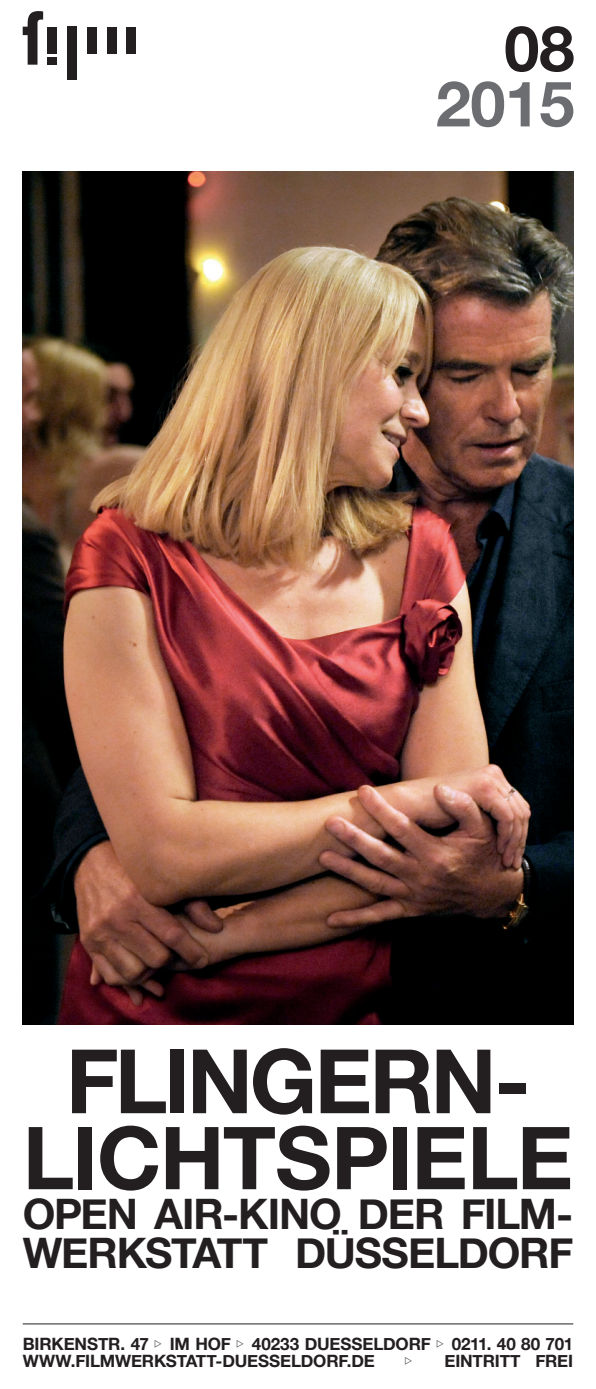
<style>
.page{position:relative;width:596px;height:1389px;background:#fff}
.page>*{position:absolute;margin:0;border:0;box-sizing:border-box;transform-origin:0 0}
.t1{font:700 89px "Helvetica Neue";letter-spacing:-.035em;color:#231f20}
.t2{font:700 87px "Helvetica Neue";letter-spacing:-.015em;color:#231f20}
.t3{font:700 63.1px "Helvetica Neue";color:#6c6d70}
.t4{font:700 63.1px "Helvetica Neue";color:#231f20}
.t5{font:700 42px/39px "Helvetica Neue";letter-spacing:-.03em;color:#231f20}
.TITEL{font:700 17px/17px "Helvetica Neue";letter-spacing:-.01em;color:#231f20}
</style>
<div class="page">
<img style="left:23px;top:171px;width:550px;height:854px">
<hr style="left:23px;top:1324px;width:550px;height:1px;background:#231f20">
<div style="left:47px;top:58px;width:10px;height:7px;background:#231f20"></div>
<svg style="left:23px;top:11px;width:20px;height:54px"></svg>
<div style="left:47px;top:27px;width:10px;height:26px;background:#231f20"></div>
<div style="left:67px;top:27px;width:10px;height:53px;background:#231f20"></div>
<div style="left:87px;top:27px;width:10px;height:26px;background:#231f20"></div>
<div style="left:106px;top:27px;width:10px;height:26px;background:#231f20"></div>
<div style="left:126px;top:27px;width:10px;height:26px;background:#231f20"></div>
<p class="t4" style="left:504px;top:10px;width:72px">08</p>
<p class="t3" style="left:435px;top:65px;width:140px">2015</p>
<p class="t1" style="left:66px;top:1026px;width:465px">FLINGERN-</p>
<p class="t2" style="left:23px;top:1104px;width:551px">LICHTSPIELE</p>
<p class="t5" style="left:23px;top:1194px;width:551px">OPEN AIR-KINO DER FILM-<br>WERKSTATT DÜSSELDORF</p>
<p class="TITEL" style="left:23px;top:1335px;width:551px">BIRKENSTR. 47 IM HOF 40233 DUESSELDORF 0211. 40 80 701<br>WWW.FILMWERKSTATT-DUESSELDORF.DE</p>
<p class="TITEL" style="left:444px;top:1352px;width:130px">EINTRITT FREI</p>
</div>
